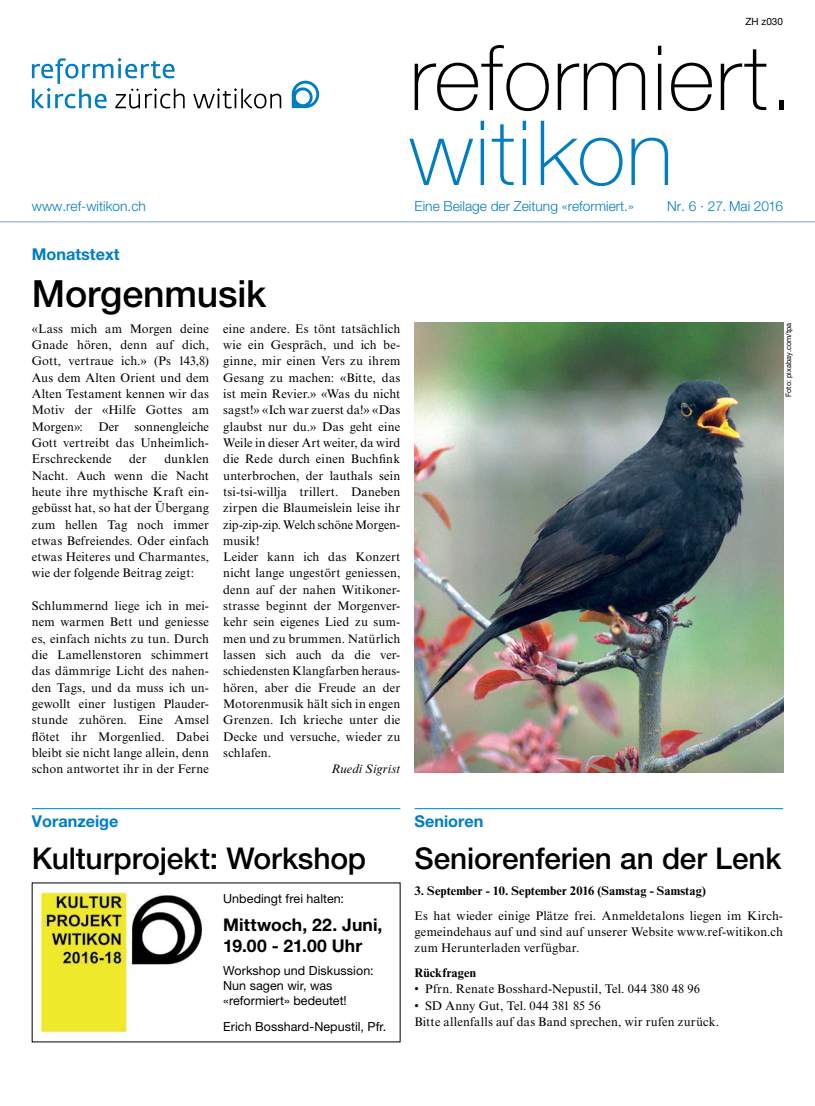
<style>
.page{position:relative;width:815px;height:1106px;background:#fff}
.page>*{position:absolute;margin:0;border:0;box-sizing:border-box;transform-origin:0 0}
.t1{font:100 90px "Helvetica Neue LT Pro";letter-spacing:.01em;color:#000}
.t2{font:100 90px "Helvetica Neue LT Pro";letter-spacing:.02em;color:#007dc3}
.t3{font:500 37.5px "Helvetica Neue LT Pro";letter-spacing:-.005em;color:#000}
.t4{font:500 30px "Helvetica Neue LT Pro";letter-spacing:-.005em;color:#000}
.t5{font:700 17.5px/21px "Helvetica Neue LT Pro";letter-spacing:.005em;color:#000}
.t6{font:700 16.25px "Helvetica Neue LT Pro";color:#007dc3}
.t7{font:300 13.75px "Helvetica Neue LT Pro";color:#007dc3}
.t8{font:12.5px/16.2px "Times NRMT Pro";letter-spacing:.01em;color:#000;text-align:justify}
.t9{font:12.5px/15px "Helvetica Neue LT Pro";letter-spacing:.005em;color:#000}
.t10{font:700 12.5px "Times NRMT Pro";letter-spacing:.005em;color:#000}
.t11{font:italic 12.5px "Times NRMT Pro";letter-spacing:.015em;color:#000}
.t12{font:10px "Helvetica Neue LT Pro";color:#000}
.t13{font:7.5px "Helvetica Neue LT Pro";color:#000}
</style>
<div class="page">
<hr style="left:0;top:221px;width:815px;height:1px;background:#75a4d7">
<svg style="left:32px;top:58px;width:153px;height:51px"></svg>
<svg style="left:193px;top:88px;width:88px;height:20px"></svg>
<svg style="left:292px;top:81px;width:27px;height:27px"></svg>
<img style="left:415px;top:322px;width:368px;height:450px">
<img style="left:40px;top:890px;width:163px;height:143px">
<hr style="left:32px;top:808px;width:368px;height:1px;background:#007dc3">
<hr style="left:415px;top:808px;width:368px;height:1px;background:#007dc3">
<p class="t12" style="left:745px;top:15px;width:39px">ZH z030</p>
<h1 class="t1" style="left:410px;top:25px;width:385px">reformiert.</h1>
<h1 class="t2" style="left:410px;top:100px;width:265px">witikon</h1>
<p class="t7" style="left:32px;top:197px;width:116px">www.ref-witikon.ch</p>
<p class="t7" style="left:415px;top:197px;width:221px">Eine Beilage der Zeitung «reformiert.»</p>
<h3 class="t6" style="left:32px;top:244px;width:89px">Monatstext</h3>
<h2 class="t3" style="left:32px;top:271px;width:236px">Morgenmusik</h2>
<p class="t8" style="left:32px;top:321px;width:179px">«Lass mich am Morgen deine Gnade hören, denn auf dich, Gott, vertraue ich.» (Ps 143,8)<br>Aus dem Alten Orient und dem Alten Testament kennen wir das Motiv der «Hilfe Gottes am Morgen»: Der sonnengleiche Gott vertreibt das Unheimlich-Erschreckende</p>
<p class="t8" style="left:32px;top:451px;width:179px;text-indent:132px">dunklen Nacht. Auch wenn die Nacht heute ihre mythische Kraft ein&shy;gebüsst hat, so hat der Übergang zum hellen Tag noch immer etwas Befreiendes. Oder einfach etwas Heiteres und Charmantes, wie der folgende Beitrag zeigt:</p>
<p class="t8" style="left:32px;top:598px;width:179px">Schlummernd liege ich in mei&shy;nem warmen Bett und geniesse es, einfach nichts zu tun. Durch die Lamellenstoren schimmert das dämmrige Licht des nahen&shy;den Tags, und da muss ich un&shy;gewollt einer lustigen Plauder&shy;stunde zuhören. Eine Amsel flötet ihr Morgenlied. Dabei bleibt sie nicht lange allein, denn schon antwortet ihr in der Ferne</p>
<p class="t8" style="left:129px;top:451px;width:19px">der</p>
<p class="t8" style="left:223px;top:321px;width:179px;text-align:left">eine andere. Es tönt tatsächlich wie ein Gespräch, und ich be&shy;ginne, mir einen Vers zu ihrem<br>Gesang zu machen: «Bitte, das ist mein Revier.» «Was du nicht sagst!» «Ich war zuerst da!» «Das glaubst nur du.» Das geht eine<br>Weile in dieser Art weiter, da wird die Rede durch einen Buchfink unterbrochen, der lauthals sein tsi-tsi-willja trillert. Daneben zirpen die Blaumeislein leise ihr zip-zip-zip. Welch schöne Morgen&shy;musik!<br>Leider kann ich das Konzert nicht lange ungestört geniessen, denn auf der nahen Witikoner&shy;strasse beginnt der Morgenver&shy;kehr sein eigenes Lied zu sum&shy;men und zu brummen. Natürlich lassen sich auch da die ver&shy;schiedensten Klangfarben heraus&shy;hören, aber die Freude an der<br>Motorenmusik hält sich in engen<br>Grenzen. Ich krieche unter die<br>Decke und versuche, wieder zu schlafen.</p>
<p class="t11" style="left:331px;top:761px;width:71px">Ruedi Sigrist</p>
<p class="t7" style="left:667px;top:197px;width:117px">Nr. 6 · 27. Mai 2016</p>
<p class="t13" style="left:784px;top:397px;width:76px;rotate:-90deg">Foto: pixabay.com/tpa</p>
<h3 class="t6" style="left:32px;top:811px;width:88px">Voranzeige</h3>
<h3 class="t4" style="left:32px;top:840px;width:336px">Kulturprojekt: Workshop</h3>
<p class="t9" style="left:223px;top:890px;width:122px">Unbedingt frei halten:</p>
<h3 class="t5" style="left:223px;top:914px;width:161px">Mittwoch, 22. Juni,<br>19.00 - 21.00 Uhr</h3>
<p class="t9" style="left:223px;top:963px;width:152px">Workshop und Diskussion:<br>Nun sagen wir, was «reformiert» bedeutet!</p>
<p class="t9" style="left:223px;top:1018px;width:165px">Erich Bosshard-Nepustil, Pfr.</p>
<h3 class="t6" style="left:415px;top:811px;width:70px">Senioren</h3>
<h3 class="t4" style="left:415px;top:840px;width:368px">Seniorenferien an der Lenk</h3>
<p class="t10" style="left:415px;top:883px;width:293px">3. September - 10. September 2016 (Samstag - Samstag)</p>
<p class="t8" style="left:415px;top:908px;width:370px">Es hat wieder einige Plätze frei. Anmeldetalons liegen im Kirch&shy;gemeindehaus auf und sind auf unserer Website www.ref-witikon.ch zum Herunterladen verfügbar.</p>
<p class="t10" style="left:415px;top:965px;width:63px">Rückfragen</p>
<p class="t8" style="left:415px;top:981px;width:287px">• Pfrn. Renate Bosshard-Nepustil, Tel. 044 380 48 96</p>
<p class="t8" style="left:415px;top:997px;width:306px">• SD Anny Gut, Tel. 044 381 85 56<br>Bitte allenfalls auf das Band sprechen, wir rufen zurück.</p>
</div>
